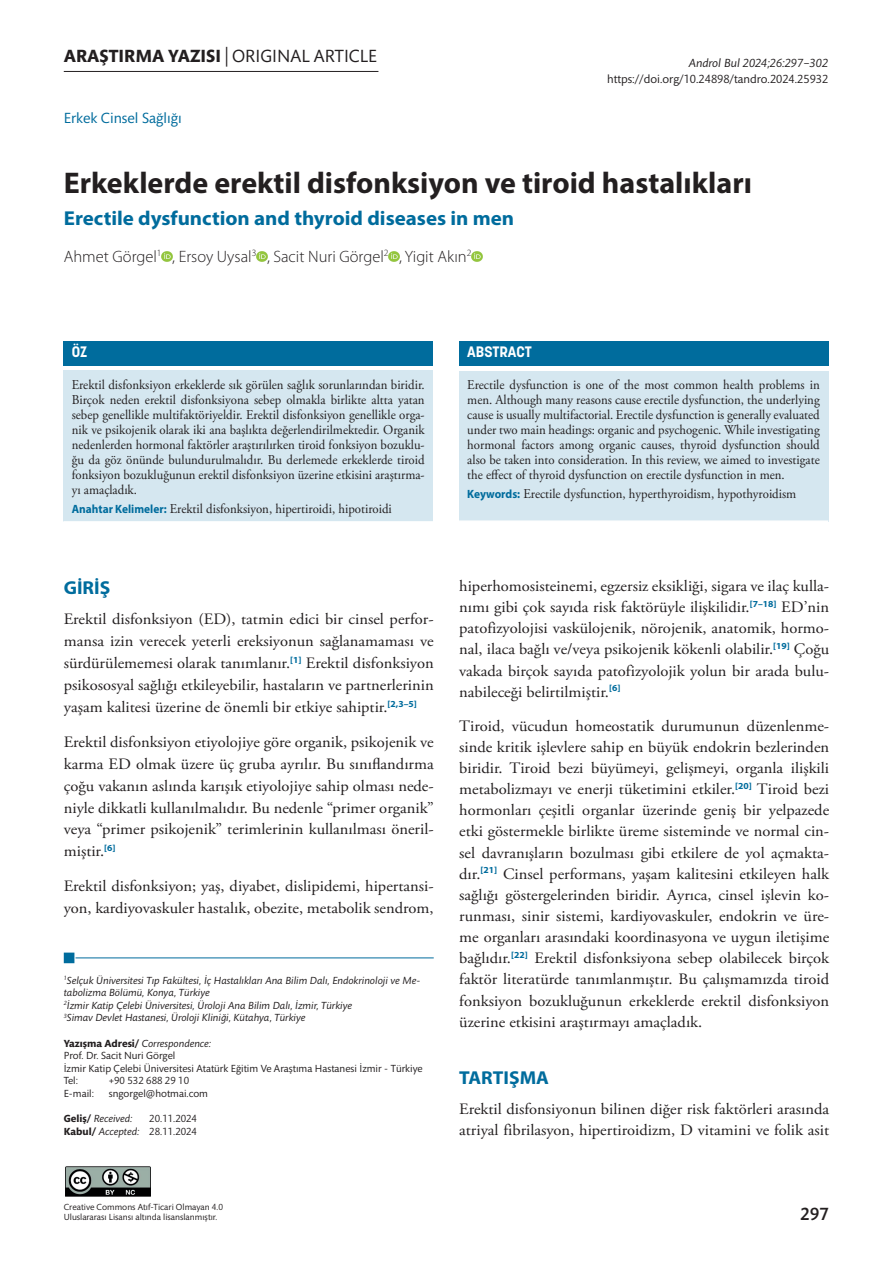
<style>
.page{position:relative;width:893px;height:1263px;background:#fff}
.page>*{position:absolute;margin:0;border:0;box-sizing:border-box;transform-origin:0 0}
.t1{font:700 30px "Myriad Pro";color:#231f20}
.t2{font:700 20.1px "Myriad Pro";color:#006c9d;scale:1.04 1}
.t3{font:700 18.75px "Myriad Pro";color:#006c9d;scale:1.04 1}
.t4{font:18px "Mundo Sans Std";color:#231f20}
.t5{font:500 18px "Mundo Sans Std";color:#231f20}
.t6{font:300 16.5px "Myriad Pro";color:#231f20}
.t7{font:15.9px/21.1px "Adobe Garamond Pro";color:#231f20;text-align:justify;scale:1.04 1}
.t8{font:15px "Mundo Sans Std";color:#006c9d}
.t9{font:700 15px "Korolev";color:#fff}
.t10{font:13.5px/15px "Adobe Garamond Pro";color:#231f20;text-align:justify;scale:.95 1}
.t11{font:12px "Mundo Sans Std";color:#231f20}
.t12{font:italic 12px "Mundo Sans Std";color:#231f20}
.t13{font:italic 10.5px/12.6px "Mundo Sans Std";color:#231f20}
.t14{font:10.5px/12.6px "Mundo Sans Std";color:#231f20}
.t15{font:9px/10.5px "Mundo Sans Std";color:#231f20}
.s1{font-weight:700}
.s2{font-family:"Myriad Pro";font-weight:700;font-size:12px;color:#006c9d}
.s3{font-style:italic}
.s4{font-weight:700;font-style:normal}
</style>
<div class="page">
<hr style="left:64px;top:71px;width:314px;height:1px;background:#231f20">
<img style="left:65px;top:1166px;width:86px;height:31px">
<svg style="left:162px;top:251px;width:10px;height:11px"></svg>
<svg style="left:256px;top:251px;width:11px;height:11px"></svg>
<svg style="left:389px;top:251px;width:10px;height:11px"></svg>
<svg style="left:471px;top:251px;width:11px;height:11px"></svg>
<div style="left:459px;top:341px;width:369px;height:25px;background:#006c9d"></div>
<div style="left:459px;top:371px;width:369px;height:150px;background:#d5e7f0"></div>
<hr style="left:459px;top:520px;width:369px;height:2px;background:#fff">
<div style="left:63px;top:341px;width:370px;height:25px;background:#006c9d"></div>
<div style="left:63px;top:371px;width:370px;height:151px;background:#d5e7f0"></div>
<hr style="left:63px;top:521px;width:370px;height:2px;background:#fff">
<div style="left:64px;top:952px;width:10px;height:11px;background:#006c9d;border:2px solid #006c9d"></div>
<hr style="left:76px;top:958px;width:358px;height:1px;background:#006c9d">
<p class="t4" style="left:64px;top:46px;width:315px"><span class="s1">ARAŞTIRMA YAZISI</span> | ORIGINAL ARTICLE</p>
<p class="t8" style="left:64px;top:110px;width:120px">Erkek Cinsel Sağlığı</p>
<p class="t12" style="left:689px;top:56px;width:141px">Androl Bul 2024;26:297−302</p>
<p class="t11" style="left:607px;top:73px;width:223px">https://doi.org/10.24898/tandro.2024.25932</p>
<h1 class="t1" style="left:64px;top:163px;width:690px">Erkeklerde erektil disfonksiyon ve tiroid hastalıkları</h1>
<p class="t2" style="left:64px;top:205px;width:435px">Erectile dysfunction and thyroid diseases in men</p>
<p class="t6" style="left:64px;top:247px;width:409px">Ahmet Görgel<sup>1</sup> , Ersoy Uysal<sup>3</sup> , Sacit Nuri Görgel<sup>2</sup> , Yigit Akın<sup>2</sup></p>
<p class="t9" style="left:72px;top:342px;width:17px">ÖZ</p>
<p class="t10" style="left:72px;top:378px;width:373px">Erektil disfonksiyon erkeklerde sık görülen sağlık sorunlarından biridir.<br>Birçok neden erektil disfonksiyona sebep olmakla birlikte altta yatan sebep genellikle multifaktöriyeldir. Erektil disfonksiyon genellikle orga&shy;nik ve psikojenik olarak iki ana başlıkta değerlendirilmektedir. Organik nedenlerden hormonal faktörler araştırılırken tiroid fonksiyon bozuklu&shy;ğu da göz önünde bulundurulmalıdır. Bu derlemede erkeklerde tiroid fonksiyon bozukluğunun erektil disfonksiyon üzerine etkisini araştırma&shy;yı amaçladık.</p>
<p class="t10" style="left:72px;top:502px;width:338px"><span class="s2">Anahtar Kelimeler:</span> Erektil disfonksiyon, hipertiroidi, hipotiroidi</p>
<p class="t3" style="left:64px;top:575px;width:46px">GİRİŞ</p>
<p class="t7" style="left:64px;top:609px;width:357px;line-height:21.9px">Erektil disfonksiyon (ED), tatmin edici bir cinsel perfor&shy;mansa izin verecek yeterli ereksiyonun sağlanamaması ve sürdürülememesi olarak tanımlanır.<sup>[1]</sup> Erektil disfonksiyon psikososyal sağlığı etkileyebilir, hastaların ve partnerlerinin yaşam kalitesi üzerine de önemli bir etkiye sahiptir.<sup>[2,3–5]</sup></p>
<p class="t7" style="left:64px;top:731px;width:357px;line-height:21.9px">Erektil disfonksiyon etiyolojiye göre organik, psikojenik ve karma ED olmak üzere üç gruba ayrılır. Bu sınıflandırma çoğu vakanın aslında karışık etiyolojiye sahip olması nede&shy;niyle dikkatli kullanılmalıdır. Bu nedenle “primer organik” veya “primer psikojenik” terimlerinin kullanılması öneril&shy;miştir.<sup>[6]</sup></p>
<p class="t7" style="left:64px;top:876px;width:357px;line-height:21.9px">Erektil disfonksiyon; yaş, diyabet, dislipidemi, hipertansi&shy;yon, kardiyovaskuler hastalık, obezite, metabolik sendrom,</p>
<p class="t13" style="left:64px;top:974px;width:358px"><sup>1</sup>Selçuk Üniversitesi Tıp Fakültesi, İç Hastalıkları Ana Bilim Dalı, Endokrinoloji ve Me&shy;tabolizma Bölümü, Konya, Türkiye<br><sup>2</sup>İzmir Katip Çelebi Üniversitesi, Üroloji Ana Bilim Dalı, İzmir, Türkiye<br><sup>3</sup>Simav Devlet Hastanesi, Üroloji Kliniği, Kütahya, Türkiye</p>
<p class="t14" style="left:64px;top:1037px;width:360px"><span class="s1">Yazışma Adresi/</span> <span class="s3">Correspondence:<br></span>Prof. Dr. Sacit Nuri Görgel<br>İzmir Katip Çelebi Üniversitesi Atatürk Eğitim Ve Araştıma Hastanesi İzmir - Türkiye Tel:</p>
<p class="t14" style="left:109px;top:1075px;width:82px">+90 532 688 29 10</p>
<p class="t14" style="left:64px;top:1087px;width:32px">E-mail:</p>
<p class="t14" style="left:109px;top:1087px;width:101px">sngorgel@hotmai.com</p>
<p class="t13" style="left:64px;top:1113px;width:70px"><span class="s4">Geliş/</span> Received:</p>
<p class="t14" style="left:64px;top:1113px;width:135px;text-align:right">20.11.2024<br><span class="s1">Kabul/</span> <span class="s3">Accepted:</span> 28.11.2024</p>
<p class="t9" style="left:467px;top:342px;width:66px">ABSTRACT</p>
<p class="t10" style="left:467px;top:378px;width:372px">Erectile dysfunction is one of the most common health problems in men. Although many reasons cause erectile dysfunction, the underlying cause is usually multifactorial. Erectile dysfunction is generally evaluated under two main headings: organic and psychogenic. While investigating hormonal factors among organic causes, thyroid dysfunction should also be taken into consideration. In this review, we aimed to investigate the effect of thyroid dysfunction on erectile dysfunction in men.</p>
<p class="t10" style="left:467px;top:487px;width:348px"><span class="s2">Keywords:</span> Erectile dysfunction, hyperthyroidism, hypothyroidism</p>
<p class="t7" style="left:459px;top:576px;width:357px">hiperhomosisteinemi, egzersiz eksikliği, sigara ve ilaç kulla&shy;nımı gibi çok sayıda risk faktörüyle ilişkilidir.<sup>[7–18]</sup> ED’nin patofizyolojisi vaskülojenik, nörojenik, anatomik, hormo&shy;nal, ilaca bağlı ve/veya psikojenik kökenli olabilir.<sup>[19]</sup> Çoğu vakada birçok sayıda patofizyolojik yolun bir arada bulu&shy;nabileceği belirtilmiştir.<sup>[6]</sup></p>
<p class="t7" style="left:459px;top:715px;width:357px">Tiroid, vücudun homeostatik durumunun düzenlenme&shy;sinde kritik işlevlere sahip en büyük endokrin bezlerinden biridir. Tiroid bezi büyümeyi, gelişmeyi, organla ilişkili metabolizmayı ve enerji tüketimini etkiler.<sup>[20]</sup> Tiroid bezi hormonları çeşitli organlar üzerinde geniş bir yelpazede etki göstermekle birlikte üreme sisteminde ve normal cin&shy;sel davranışların bozulması gibi etkilere de yol açmakta&shy;dır.<sup>[21]</sup> Cinsel performans, yaşam kalitesini etkileyen halk sağlığı göstergelerinden biridir. Ayrıca, cinsel işlevin ko&shy;runması, sinir sistemi, kardiyovaskuler, endokrin ve üre&shy;me organları arasındaki koordinasyona ve uygun iletişime bağlıdır.<sup>[22]</sup> Erektil disfonksiyona sebep olabilecek birçok faktör literatürde tanımlanmıştır. Bu çalışmamızda tiroid fonksiyon bozukluğunun erkeklerde erektil disfonksiyon üzerine etkisini araştırmayı amaçladık.</p>
<p class="t3" style="left:459px;top:1066px;width:88px">TARTIŞMA</p>
<p class="t7" style="left:459px;top:1099px;width:357px">Erektil disfonsiyonun bilinen diğer risk faktörleri arasında atriyal fibrilasyon, hipertiroidizm, D vitamini ve folik asit</p>
<p class="t15" style="left:64px;top:1202px;width:161px">Creative Commons Atıf-Ticari Olmayan 4.0<br>Uluslararası Lisansı altında lisanslanmıştır.</p>
<p class="t5" style="left:800px;top:1205px;width:30px">297</p>
</div>
